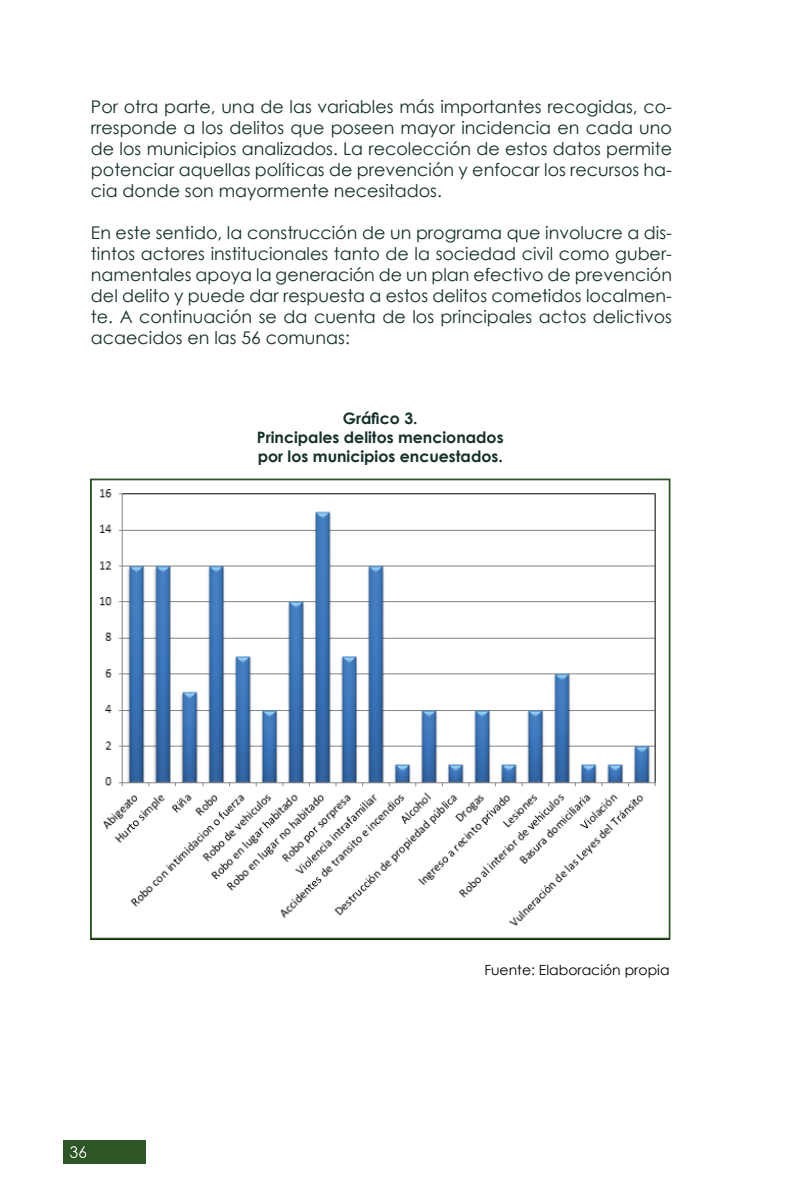
<style>
.page{position:relative;width:794px;height:1191px;background:#fff}
.page>*{position:absolute;margin:0;border:0;box-sizing:border-box;transform-origin:0 0}
.t1{font:17.5px/21px "Century Gothic";color:#15302b;text-align:justify}
.t2{font:700 15.75px/18.9px "Century Gothic";color:#15302b;text-align:center}
.t3{font:15.75px "Century Gothic";color:#fff}
.t4{font:14px "Century Gothic";color:#000}
</style>
<div class="page">
<img style="left:99px;top:489px;width:557px;height:437px">
<div style="left:90px;top:478px;width:580px;height:461px;border:2px solid #2d5525"></div>
<div style="left:63px;top:1140px;width:82px;height:23px;background:#2d5525"></div>
<p class="t1" style="left:91px;top:96px;width:582px">Por otra parte, una de las variables más importantes recogidas, co&shy;rresponde a los delitos que poseen mayor incidencia en cada uno de los municipios analizados. La recolección de estos datos permite potenciar aquellas políticas de prevención y enfocar los recursos ha&shy;cia donde son mayormente necesitados.</p>
<p class="t1" style="left:91px;top:222px;width:582px">En este sentido, la construcción de un programa que involucre a dis&shy;tintos actores institucionales tanto de la sociedad civil como guber&shy;namentales apoya la generación de un plan efectivo de prevención del delito y puede dar respuesta a estos delitos cometidos localmen&shy;te. A continuación se da cuenta de los principales actos delictivos acaecidos en las 56 comunas:</p>
<p class="t2" style="left:257px;top:408px;width:248px">Gráfico 3.<br>Principales delitos mencionados por los municipios encuestados.</p>
<p class="t3" style="left:69px;top:1141px;width:19px">36</p>
<p class="t4" style="left:484px;top:960px;width:187px">Fuente: Elaboración propia</p>
</div>
